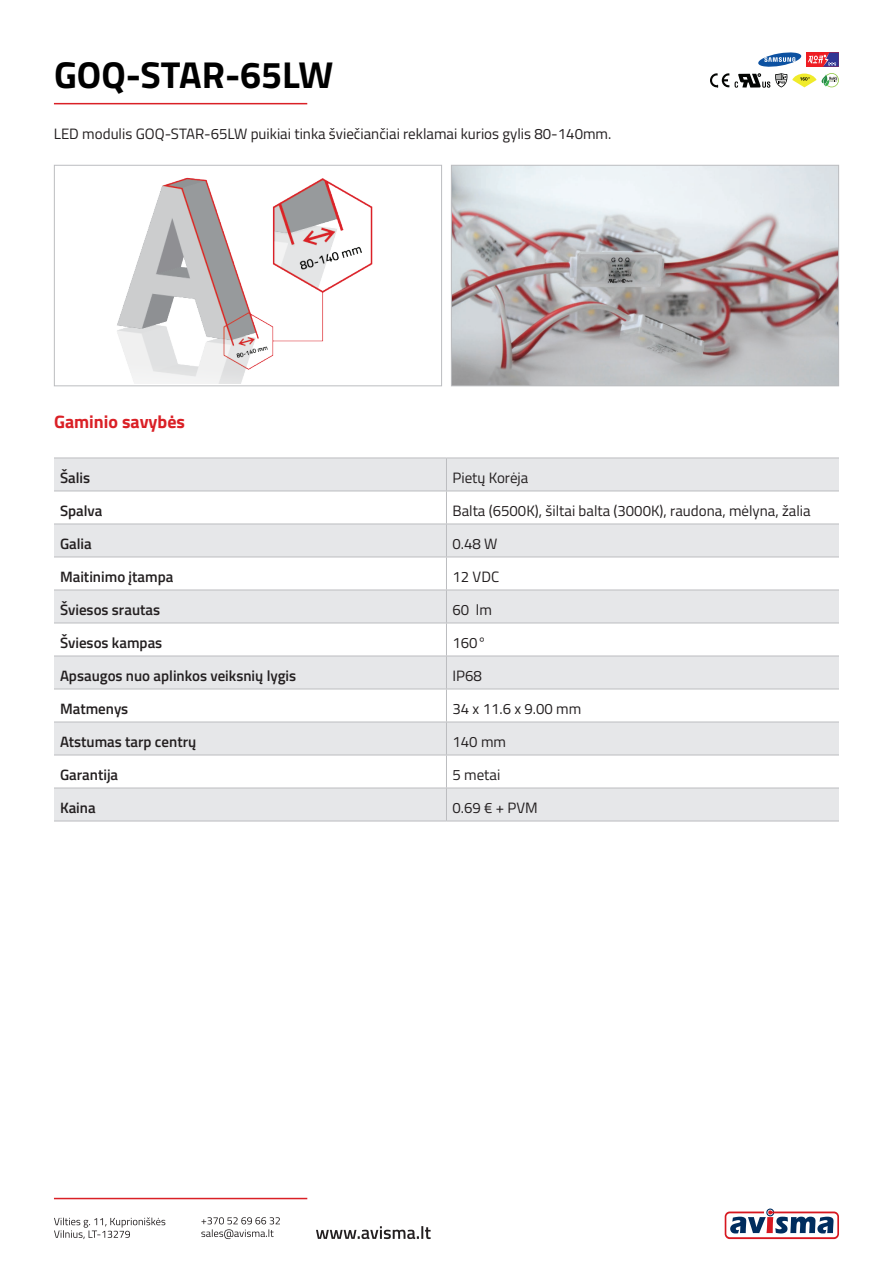
<style>
.page{position:relative;width:893px;height:1263px;background:#fff}
.page>*{position:absolute;margin:0;border:0;box-sizing:border-box;transform-origin:0 0}
.t1{font:700 37.5px "Titillium Web";color:#000}
.t2{font:700 18px "Titillium Web";color:#da2026}
.t3{font:15px "Titillium Web";color:#231f20}
.t4{font:600 15px "Titillium Web";color:#231f20}
</style>
<div class="page">
<svg style="left:725px;top:1208px;width:114px;height:31px"></svg>
<hr style="left:54px;top:1198px;width:253px;height:1px;background:#da2026">
<svg style="left:316px;top:1226px;width:115px;height:13px"></svg>
<svg style="left:54px;top:1217px;width:111px;height:22px"></svg>
<svg style="left:201px;top:1217px;width:79px;height:22px"></svg>
<hr style="left:54px;top:103px;width:253px;height:1px;background:#da2026">
<img style="left:453px;top:167px;width:384px;height:217px">
<div style="left:451px;top:165px;width:388px;height:221px;border:1px solid #bcbdc0"></div>
<div style="left:54px;top:165px;width:388px;height:221px;border:1px solid #bcbdc0"></div>
<img style="left:117px;top:177px;width:256px;height:207px">
<svg style="left:710px;top:73px;width:19px;height:14px"></svg>
<svg style="left:735px;top:52px;width:104px;height:36px"></svg>
<div style="left:54px;top:459px;width:785px;height:32px;background:#e6e7e9"></div>
<div style="left:54px;top:525px;width:785px;height:32px;background:#e6e7e9"></div>
<div style="left:54px;top:591px;width:785px;height:32px;background:#e6e7e9"></div>
<div style="left:54px;top:657px;width:785px;height:32px;background:#e6e7e9"></div>
<div style="left:54px;top:723px;width:785px;height:32px;background:#e6e7e9"></div>
<div style="left:54px;top:789px;width:785px;height:32px;background:#e6e7e9"></div>
<hr style="left:54px;top:458px;width:392px;height:1px;background:#bcbdc0">
<hr style="left:446px;top:458px;width:393px;height:1px;background:#bcbdc0">
<hr style="left:446px;top:458px;width:1px;height:33px;background:#bcbdc0">
<hr style="left:54px;top:491px;width:392px;height:1px;background:#bcbdc0">
<hr style="left:446px;top:491px;width:393px;height:1px;background:#bcbdc0">
<hr style="left:446px;top:491px;width:1px;height:33px;background:#bcbdc0">
<hr style="left:54px;top:524px;width:392px;height:1px;background:#bcbdc0">
<hr style="left:446px;top:524px;width:393px;height:1px;background:#bcbdc0">
<hr style="left:446px;top:524px;width:1px;height:33px;background:#bcbdc0">
<hr style="left:54px;top:557px;width:392px;height:1px;background:#bcbdc0">
<hr style="left:446px;top:557px;width:393px;height:1px;background:#bcbdc0">
<hr style="left:446px;top:557px;width:1px;height:33px;background:#bcbdc0">
<hr style="left:54px;top:590px;width:392px;height:1px;background:#bcbdc0">
<hr style="left:446px;top:590px;width:393px;height:1px;background:#bcbdc0">
<hr style="left:446px;top:590px;width:1px;height:33px;background:#bcbdc0">
<hr style="left:54px;top:623px;width:392px;height:1px;background:#bcbdc0">
<hr style="left:446px;top:623px;width:393px;height:1px;background:#bcbdc0">
<hr style="left:446px;top:623px;width:1px;height:33px;background:#bcbdc0">
<hr style="left:54px;top:656px;width:392px;height:1px;background:#bcbdc0">
<hr style="left:446px;top:656px;width:393px;height:1px;background:#bcbdc0">
<hr style="left:446px;top:656px;width:1px;height:33px;background:#bcbdc0">
<hr style="left:54px;top:689px;width:392px;height:1px;background:#bcbdc0">
<hr style="left:446px;top:689px;width:393px;height:1px;background:#bcbdc0">
<hr style="left:446px;top:689px;width:1px;height:33px;background:#bcbdc0">
<hr style="left:54px;top:722px;width:392px;height:1px;background:#bcbdc0">
<hr style="left:446px;top:722px;width:393px;height:1px;background:#bcbdc0">
<hr style="left:446px;top:722px;width:1px;height:33px;background:#bcbdc0">
<hr style="left:54px;top:755px;width:392px;height:1px;background:#bcbdc0">
<hr style="left:446px;top:755px;width:393px;height:1px;background:#bcbdc0">
<hr style="left:446px;top:755px;width:1px;height:33px;background:#bcbdc0">
<hr style="left:54px;top:788px;width:392px;height:1px;background:#bcbdc0">
<hr style="left:446px;top:788px;width:393px;height:1px;background:#bcbdc0">
<hr style="left:446px;top:788px;width:1px;height:33px;background:#bcbdc0">
<hr style="left:54px;top:821px;width:392px;height:1px;background:#bcbdc0">
<hr style="left:446px;top:821px;width:393px;height:1px;background:#bcbdc0">
<h1 class="t1" style="left:54px;top:47px;width:281px">GOQ-STAR-65LW</h1>
<p class="t3" style="left:54px;top:123px;width:559px">LED modulis GOQ-STAR-65LW puikiai tinka šviečiančiai reklamai kurios gylis 80-140mm.</p>
<p class="t2" style="left:54px;top:407px;width:133px">Gaminio savybės</p>
<p class="t4" style="left:60px;top:466px;width:32px">Šalis</p>
<p class="t3" style="left:452px;top:467px;width:77px">Pietų Korėja</p>
<p class="t4" style="left:60px;top:499px;width:44px">Spalva</p>
<p class="t3" style="left:452px;top:500px;width:360px">Balta (6500K), šiltai balta (3000K), raudona, mėlyna, žalia</p>
<p class="t4" style="left:60px;top:532px;width:33px">Galia</p>
<p class="t3" style="left:452px;top:533px;width:47px">0.48 W</p>
<p class="t4" style="left:60px;top:565px;width:115px">Maitinimo įtampa</p>
<p class="t3" style="left:452px;top:566px;width:48px">12 VDC</p>
<p class="t4" style="left:60px;top:598px;width:102px">Šviesos srautas</p>
<p class="t3" style="left:452px;top:599px;width:41px">60 lm</p>
<p class="t4" style="left:60px;top:631px;width:104px">Šviesos kampas</p>
<p class="t3" style="left:452px;top:632px;width:35px">160°</p>
<p class="t4" style="left:60px;top:664px;width:238px">Apsaugos nuo aplinkos veiksnių lygis</p>
<p class="t3" style="left:452px;top:665px;width:31px">IP68</p>
<p class="t4" style="left:60px;top:697px;width:70px">Matmenys</p>
<p class="t3" style="left:452px;top:698px;width:130px">34 x 11.6 x 9.00 mm</p>
<p class="t4" style="left:60px;top:730px;width:138px">Atstumas tarp centrų</p>
<p class="t3" style="left:452px;top:731px;width:55px">140 mm</p>
<p class="t4" style="left:60px;top:763px;width:60px">Garantija</p>
<p class="t3" style="left:452px;top:764px;width:49px">5 metai</p>
<p class="t4" style="left:60px;top:796px;width:37px">Kaina</p>
<p class="t3" style="left:452px;top:797px;width:87px">0.69 € + PVM</p>
</div>
